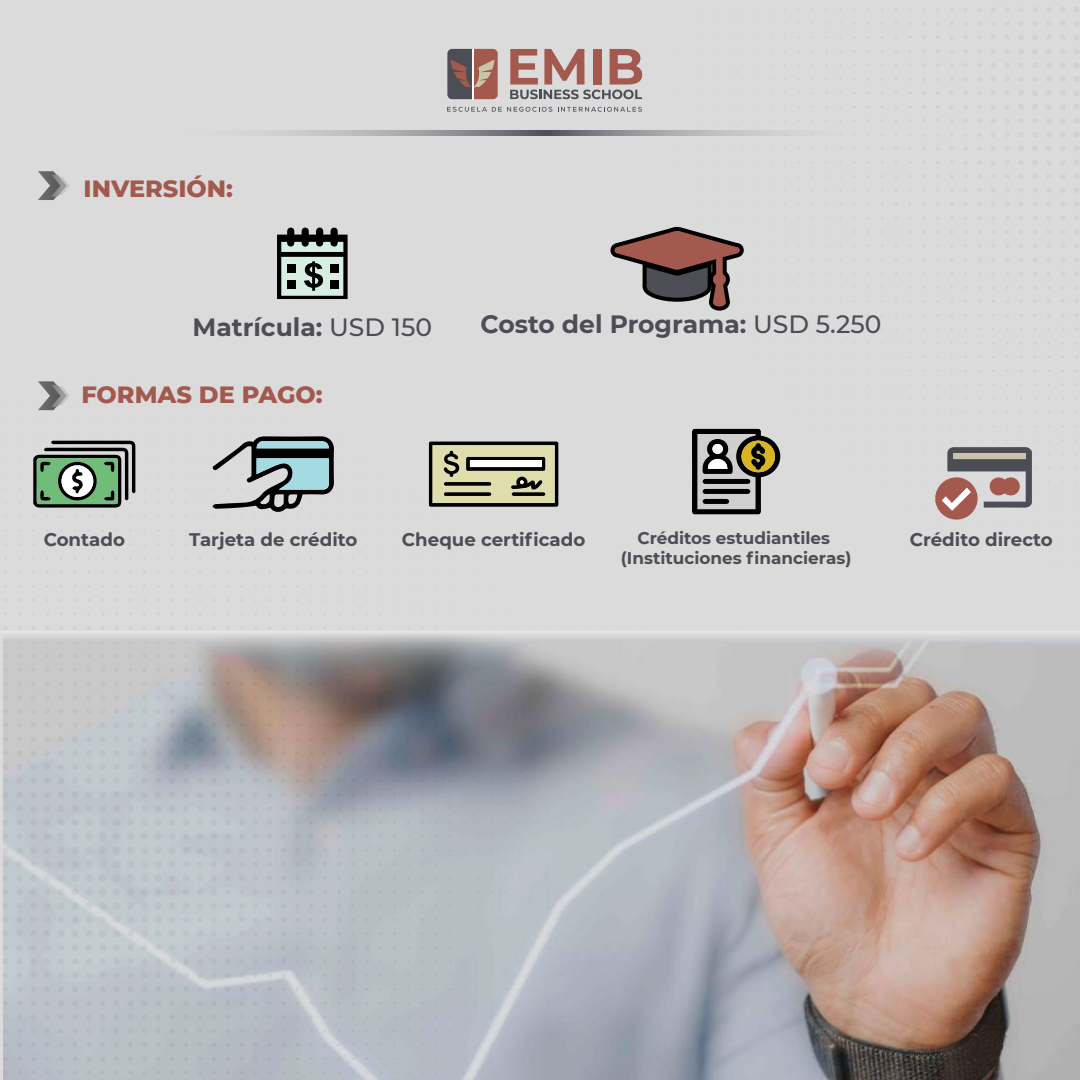
<style>
.page{position:relative;width:1080px;height:1080px;background:#dbdbdb}
.page>*{position:absolute;margin:0;border:0;box-sizing:border-box;transform-origin:0 0}
.t1{font:700 25px "Montserrat";color:#4c4d55}
.t2{font:800 24px "Montserrat";color:#a3594d}
.t3{font:700 18.2px "Montserrat";color:#4c4d55}
.t4{font:700 16.8px "Montserrat";color:#4c4d55}
.s1{font-weight:500}
</style>
<div class="page">
<div style="left:2px;top:833px;width:7px;height:6px;background:#d7d7d7;border-radius:50%"></div>
<div style="left:2px;top:847px;width:7px;height:6px;background:#d7d7d7;border-radius:50%"></div>
<div style="left:2px;top:861px;width:7px;height:6px;background:#d7d7d7;border-radius:50%"></div>
<div style="left:2px;top:875px;width:7px;height:6px;background:#d7d7d7;border-radius:50%"></div>
<div style="left:2px;top:889px;width:7px;height:6px;background:#d7d7d7;border-radius:50%"></div>
<div style="left:1074px;top:159px;width:6px;height:7px;background:#d2d2d2;border-radius:50%"></div>
<svg style="left:38px;top:171px;width:32px;height:29px"></svg>
<svg style="left:38px;top:381px;width:32px;height:29px"></svg>
<img style="left:3px;top:782px;width:1077px;height:298px">
<svg style="left:510px;top:49px;width:25px;height:50px"></svg>
<svg style="left:520px;top:90px;width:15px;height:9px"></svg>
<svg style="left:535px;top:49px;width:48px;height:50px"></svg>
<svg style="left:548px;top:90px;width:14px;height:9px"></svg>
<svg style="left:562px;top:90px;width:17px;height:9px"></svg>
<svg style="left:583px;top:49px;width:59px;height:50px"></svg>
<svg style="left:618px;top:90px;width:14px;height:9px"></svg>
<svg style="left:632px;top:90px;width:10px;height:9px"></svg>
<svg style="left:447px;top:107px;width:4px;height:5px"></svg>
<svg style="left:453px;top:107px;width:10px;height:5px"></svg>
<svg style="left:465px;top:107px;width:14px;height:5px"></svg>
<svg style="left:479px;top:107px;width:14px;height:5px"></svg>
<svg style="left:493px;top:107px;width:9px;height:5px"></svg>
<svg style="left:507px;top:107px;width:14px;height:5px"></svg>
<svg style="left:521px;top:107px;width:14px;height:5px"></svg>
<svg style="left:535px;top:107px;width:12px;height:5px"></svg>
<svg style="left:548px;top:107px;width:4px;height:5px"></svg>
<svg style="left:562px;top:107px;width:14px;height:5px"></svg>
<svg style="left:576px;top:107px;width:13px;height:5px"></svg>
<svg style="left:591px;top:107px;width:11px;height:5px"></svg>
<svg style="left:604px;top:107px;width:14px;height:5px"></svg>
<svg style="left:618px;top:106px;width:13px;height:6px"></svg>
<svg style="left:632px;top:106px;width:10px;height:6px"></svg>
<svg style="left:447px;top:49px;width:25px;height:50px"></svg>
<svg style="left:473px;top:49px;width:25px;height:50px"></svg>
<svg style="left:451px;top:59px;width:21px;height:29px"></svg>
<hr style="left:472px;top:49px;width:1px;height:50px;background:#fff">
<svg style="left:275px;top:131px;width:539px;height:5px"></svg>
<svg style="left:213px;top:436px;width:121px;height:76px"></svg>
<svg style="left:255px;top:458px;width:74px;height:32px"></svg>
<svg style="left:255px;top:441px;width:74px;height:7px"></svg>
<svg style="left:33px;top:447px;width:88px;height:61px"></svg>
<svg style="left:51px;top:441px;width:85px;height:63px;background:#718a74"></svg>
<svg style="left:429px;top:442px;width:129px;height:65px;background:#979576"></svg>
<div style="left:470px;top:461px;width:72px;height:6px;background:#fff"></div>
<svg style="left:511px;top:475px;width:34px;height:21px"></svg>
<svg style="left:692px;top:428px;width:88px;height:87px"></svg>
<svg style="left:751px;top:441px;width:24px;height:31px"></svg>
<svg style="left:751px;top:443px;width:15px;height:27px"></svg>
<svg style="left:701px;top:438px;width:50px;height:66px"></svg>
<div style="left:712px;top:444px;width:11px;height:10px;background:#fff;border-radius:50%"></div>
<svg style="left:277px;top:227px;width:71px;height:72px;background:#77827c"></svg>
<div style="left:287px;top:281px;width:8px;height:8px;background:#000"></div>
<div style="left:331px;top:281px;width:8px;height:8px;background:#000"></div>
<div style="left:287px;top:264px;width:8px;height:8px;background:#000"></div>
<div style="left:331px;top:264px;width:8px;height:8px;background:#000"></div>
<svg style="left:304px;top:261px;width:20px;height:34px"></svg>
<svg style="left:610px;top:227px;width:134px;height:84px"></svg>
<svg style="left:640px;top:260px;width:74px;height:44px;background:#524a4c"></svg>
<svg style="left:0;top:631px;width:1080px;height:151px;background:#aea6a6"></svg>
<svg style="left:935px;top:447px;width:97px;height:73px"></svg>
<h2 class="t2" style="left:84px;top:171px;width:151px">INVERSIÓN:</h2>
<h1 class="t1" style="left:193px;top:309px;width:241px">Matrícula: <span class="s1">USD 150</span></h1>
<h1 class="t1" style="left:481px;top:306px;width:402px">Costo del Programa: <span class="s1">USD 5.250</span></h1>
<h2 class="t2" style="left:81px;top:377px;width:243px">FORMAS DE PAGO:</h2>
<p class="t3" style="left:44px;top:526px;width:83px">Contado</p>
<p class="t3" style="left:189px;top:526px;width:170px">Tarjeta de crédito</p>
<p class="t3" style="left:402px;top:526px;width:185px">Cheque certificado</p>
<p class="t4" style="left:637px;top:526px;width:194px">Créditos estudiantiles</p>
<p class="t3" style="left:910px;top:526px;width:145px">Crédito directo</p>
<p class="t4" style="left:621px;top:546px;width:232px">(Instituciones financieras)</p>
</div>
